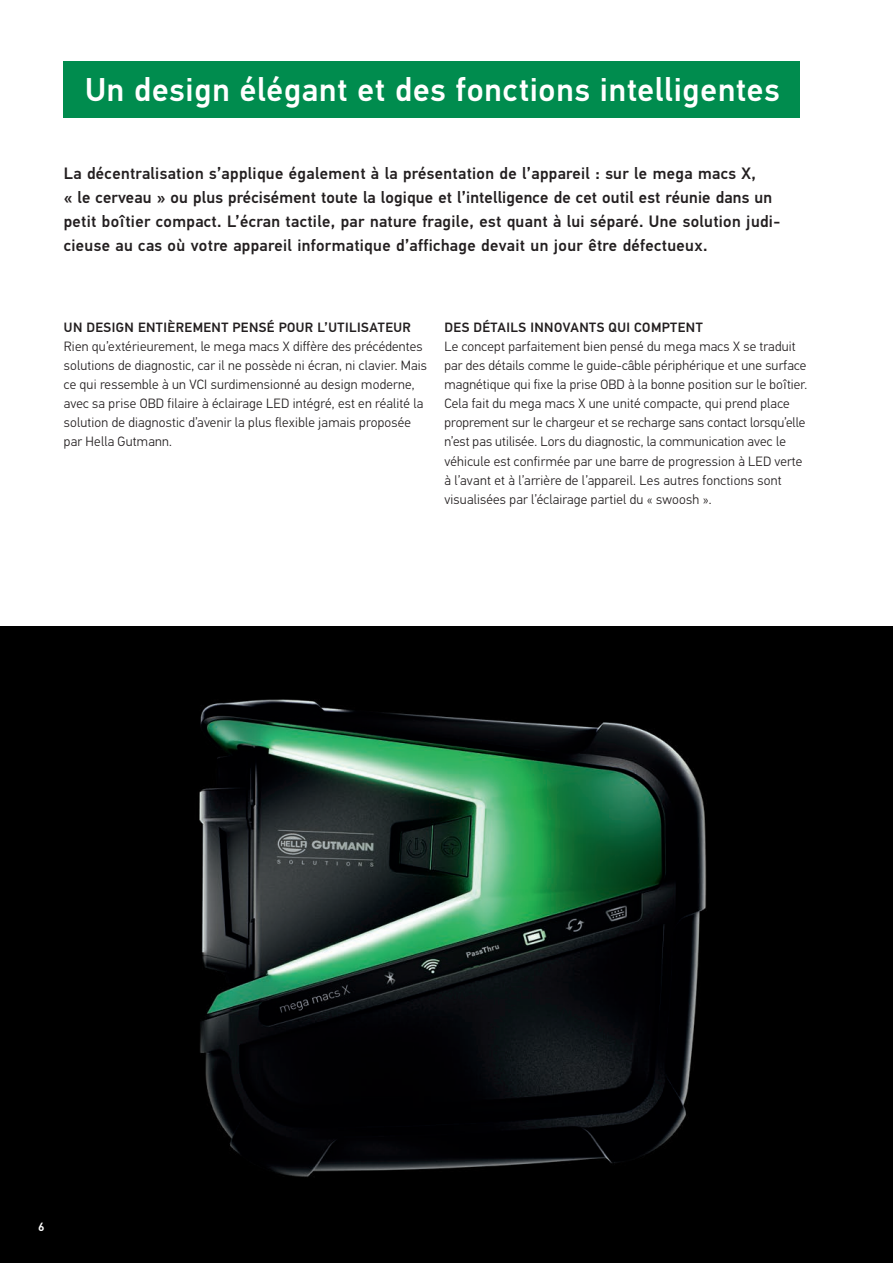
<style>
.page{position:relative;width:893px;height:1263px;background:#fff}
.page>*{position:absolute;margin:0;border:0;box-sizing:border-box;transform-origin:0 0}
.t1{font:500 33px "Hella DIN Universal";letter-spacing:.02em;color:#fff}
.t2{font:500 16.5px/24px "Hella DIN Universal";letter-spacing:.02em;color:#231f20}
.t3{font:300 13.5px/19.2px "Hella DIN Universal";letter-spacing:.015em;color:#231f20}
.t4{font:500 13.5px "Hella DIN Universal";letter-spacing:.035em;color:#231f20}
.t5{font:500 12px "Hella DIN Universal";color:#fff}
</style>
<div class="page">
<img style="left:0;top:626px;width:893px;height:637px">
<div style="left:64px;top:62px;width:736px;height:56px;background:#008c4e"></div>
<h1 class="t1" style="left:85px;top:69px;width:696px">Un design élégant et des fonctions intelligentes</h1>
<p class="t2" style="left:64px;top:162px;width:718px">La décentralisation s’applique également à la présentation de l’appareil : sur le mega macs X,<br>« le cerveau » ou plus précisément toute la logique et l’intelligence de cet outil est réunie dans un petit boîtier compact. L’écran tactile, par nature fragile, est quant à lui séparé. Une solution judi&shy;cieuse au cas où votre appareil informatique d’affichage devait un jour être défectueux.</p>
<p class="t4" style="left:64px;top:319px;width:349px">UN DESIGN ENTIÈREMENT PENSÉ POUR L’UTILISATEUR</p>
<p class="t3" style="left:64px;top:337px;width:365px">Rien qu’extérieurement, le mega macs X diffère des précédentes solutions de diagnostic, car il ne possède ni écran, ni clavier. Mais ce qui ressemble à un VCI surdimensionné au design moderne, avec sa prise OBD filaire à éclairage LED intégré, est en réalité la solution de diagnostic d’avenir la plus flexible jamais proposée par Hella Gutmann.</p>
<p class="t4" style="left:444px;top:318px;width:260px">DES DÉTAILS INNOVANTS QUI COMPTENT</p>
<p class="t3" style="left:444px;top:337px;width:364px">Le concept parfaitement bien pensé du mega macs X se traduit par des détails comme le guide-câble périphérique et une surface magnétique qui fixe la prise OBD à la bonne position sur le boîtier.<br>Cela fait du mega macs X une unité compacte, qui prend place proprement sur le chargeur et se recharge sans contact lorsqu’elle n’est pas utilisée. Lors du diagnostic, la communication avec le véhicule est confirmée par une barre de progression à LED verte à l’avant et à l’arrière de l’appareil. Les autres fonctions sont visualisées par l’éclairage partiel du « swoosh ».</p>
<p class="t5" style="left:38px;top:1219px;width:8px">6</p>
</div>
